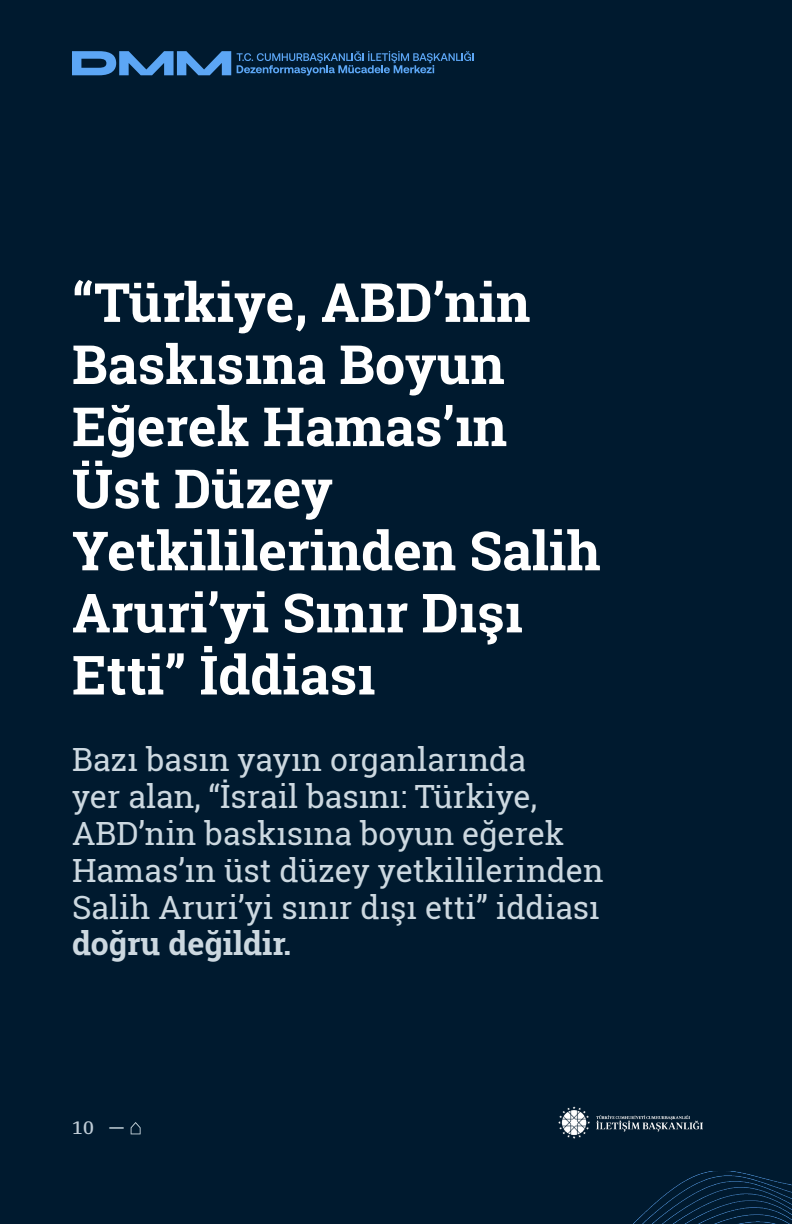
<style>
.page{position:relative;width:792px;height:1224px;background:#001a2f}
.page>*{position:absolute;margin:0;border:0;box-sizing:border-box;transform-origin:0 0}
.heading_2{font:700 54px/62px "Roboto Slab";color:#fff}
.heading_2-2{font:32px/36.8px "Roboto Slab";color:#ccd8e0}
.t1{font:500 18px "IBM Plex Serif";color:#bfccd6}
.s1{font-weight:700}
.s2{font-size:20px;color:#ccd9e0}
</style>
<div class="page">
<img style="left:633px;top:1171px;width:159px;height:53px">
<img style="left:558px;top:1106px;width:144px;height:32px">
<svg style="left:131px;top:1122px;width:10px;height:12px"></svg>
<svg style="left:72px;top:51px;width:159px;height:24px"></svg>
<svg style="left:237px;top:51px;width:237px;height:24px"></svg>
<p class="heading_2" style="left:72px;top:271px;width:530px">“Türkiye, ABD’nin<br>Baskısına Boyun<br>Eğerek Hamas’ın<br>Üst Düzey<br>Yetkililerinden Salih<br>Aruri’yi Sınır Dışı<br>Etti” İddiası</p>
<p class="heading_2-2" style="left:72px;top:741px;width:533px">Bazı basın yayın organlarında<br>yer alan, “İsrail basını: Türkiye,<br>ABD’nin baskısına boyun eğerek<br>Hamas’ın üst düzey yetkililerinden<br>Salih Aruri’yi sınır dışı etti” iddiası <span class="s1">doğru değildir.</span></p>
<p class="t1" style="left:72px;top:1114px;width:54px">10 <span class="s2">—</span></p>
</div>
